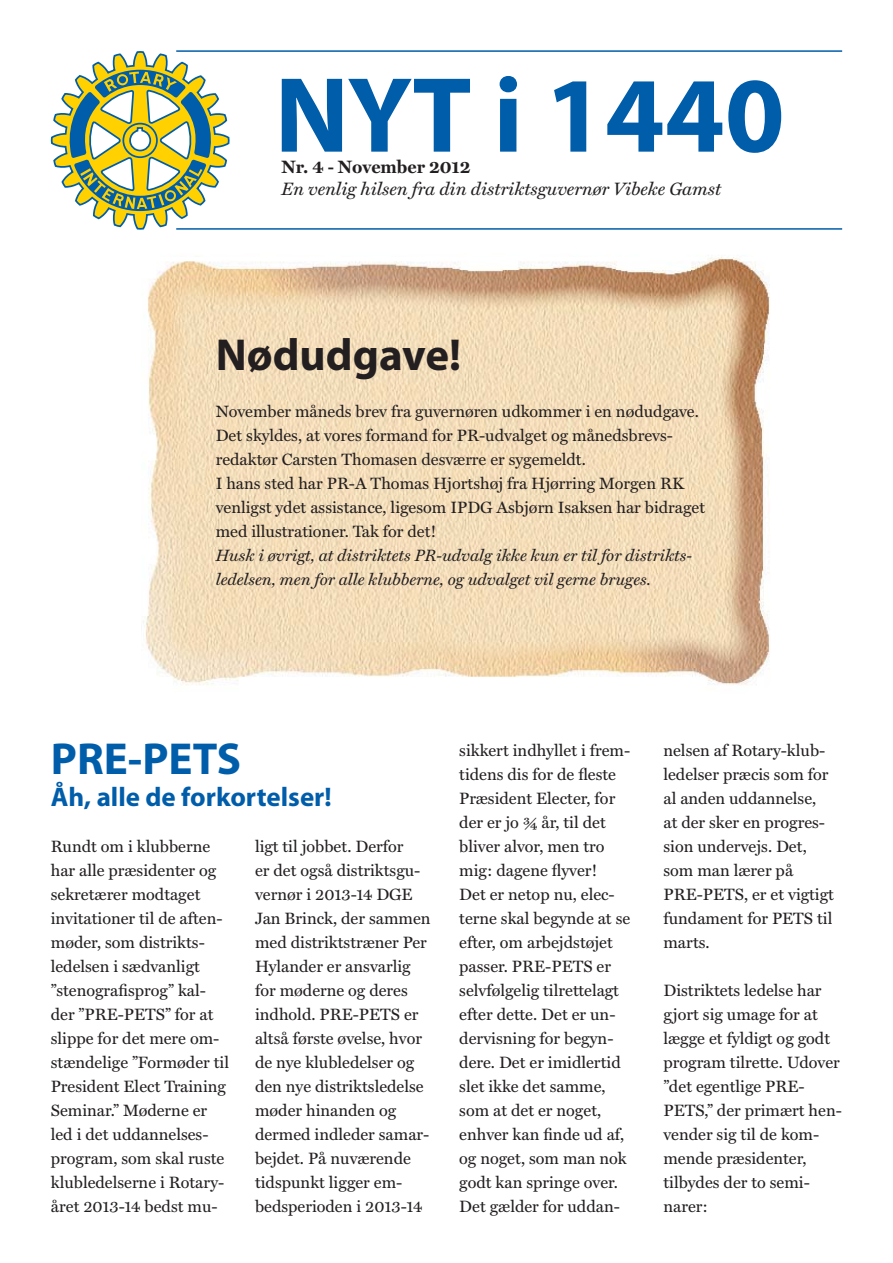
<style>
.page{position:relative;width:893px;height:1263px;background:#fff}
.page>*{position:absolute;margin:0;border:0;box-sizing:border-box;transform-origin:0 0}
.t1{font:700 108px "Myriad Pro";color:#005daa}
.t2{font:700 45px "Myriad Pro";color:#231f20}
.t3{font:700 45px "Myriad Pro";color:#005daa}
.t4{font:700 27px "Myriad Pro";color:#005daa}
.t5{font:italic 18px "Miller Text";color:#231f20}
.t6{font:700 18px "Miller Text";color:#231f20}
.t7{font:16.5px/24px "Miller Text";color:#231f20}
.t8{font:italic 16.5px/24px "Miller Text";color:#231f20}
</style>
<div class="page">
<svg style="left:51px;top:51px;width:178px;height:179px"></svg>
<hr style="left:176px;top:50px;width:666px;height:2px;background:#005daa">
<hr style="left:176px;top:228px;width:666px;height:2px;background:#005daa">
<img style="left:143px;top:257px;width:620px;height:429px">
<h1 class="t1" style="left:274px;top:74px;width:511px">NYT i 1440</h1>
<p class="t6" style="left:281px;top:157px;width:191px">Nr. 4 - November 2012</p>
<p class="t5" style="left:281px;top:181px;width:441px">En venlig hilsen fra din distriktsguvernør Vibeke Gamst</p>
<h2 class="t2" style="left:216px;top:338px;width:247px">Nødudgave!</h2>
<p class="t7" style="left:216px;top:400px;width:491px">November måneds brev fra guvernøren udkommer i en nødudgave.<br>Det skyldes, at vores formand for PR-udvalget og månedsbrevs&shy;redaktør Carsten Thomasen desværre er sygemeldt.<br>I hans sted har PR-A Thomas Hjortshøj fra Hjørring Morgen RK venligst ydet assistance, ligesom IPDG Asbjørn Isaksen har bidraget med illustrationer. Tak for det!</p>
<p class="t8" style="left:216px;top:544px;width:478px">Husk i øvrigt, at distriktets PR-udvalg ikke kun er til for distrikts&shy;ledelsen, men for alle klubberne, og udvalget vil gerne bruges.</p>
<h2 class="t3" style="left:51px;top:741px;width:192px">PRE-PETS</h2>
<h3 class="t4" style="left:51px;top:787px;width:282px">Åh, alle de forkortelser!</h3>
<p class="t7" style="left:255px;top:835px;width:177px">ligt til jobbet. Derfor<br>er det også distriktsgu&shy;vernør i 2013-14 DGE<br>Jan Brinck, der sammen med distriktstræner Per<br>Hylander er ansvarlig for møderne og deres indhold. PRE-PETS er altså første øvelse, hvor de nye klubledelser og den nye distriktsledelse møder hinanden og dermed indleder samar&shy;bejdet. På nuværende tidspunkt ligger em&shy;bedsperioden i 2013-14</p>
<p class="t7" style="left:51px;top:836px;width:180px">Rundt om i klubberne har alle præsidenter og sekretærer modtaget invitationer til de aften&shy;møder, som distrikts&shy;ledelsen i sædvanligt ”stenografisprog” kal&shy;der ”PRE-PETS” for at slippe for det mere om&shy;stændelige ”Formøder til<br>President Elect Training<br>Seminar.” Møderne er led i det uddannelses&shy;program, som skal ruste klubledelserne i Rotary&shy;året 2013-14 bedst mu-</p>
<p class="t7" style="left:459px;top:739px;width:172px">sikkert indhyllet i frem&shy;tidens dis for de fleste<br>Præsident Electer, for der er jo ¾ år, til det bliver alvor, men tro mig: dagene flyver!<br>Det er netop nu, elec&shy;terne skal begynde at se efter, om arbejdstøjet passer. PRE-PETS er selvfølgelig tilrettelagt efter dette. Det er un&shy;dervisning for begyn&shy;dere. Det er imidlertid slet ikke det samme, som at det er noget, enhver kan finde ud af, og noget, som man nok godt kan springe over.<br>Det gælder for uddan-</p>
<p class="t7" style="left:663px;top:739px;width:172px">nelsen af Rotary-klub&shy;ledelser præcis som for al anden uddannelse, at der sker en progres&shy;sion undervejs. Det, som man lærer på<br>PRE-PETS, er et vigtigt fundament for PETS til marts.</p>
<p class="t7" style="left:663px;top:980px;width:180px">Distriktets ledelse har gjort sig umage for at lægge et fyldigt og godt program tilrette. Udover ”det egentlige PRE-<br>PETS,” der primært hen&shy;vender sig til de kom&shy;mende præsidenter, tilbydes der to semi&shy;narer:</p>
</div>
